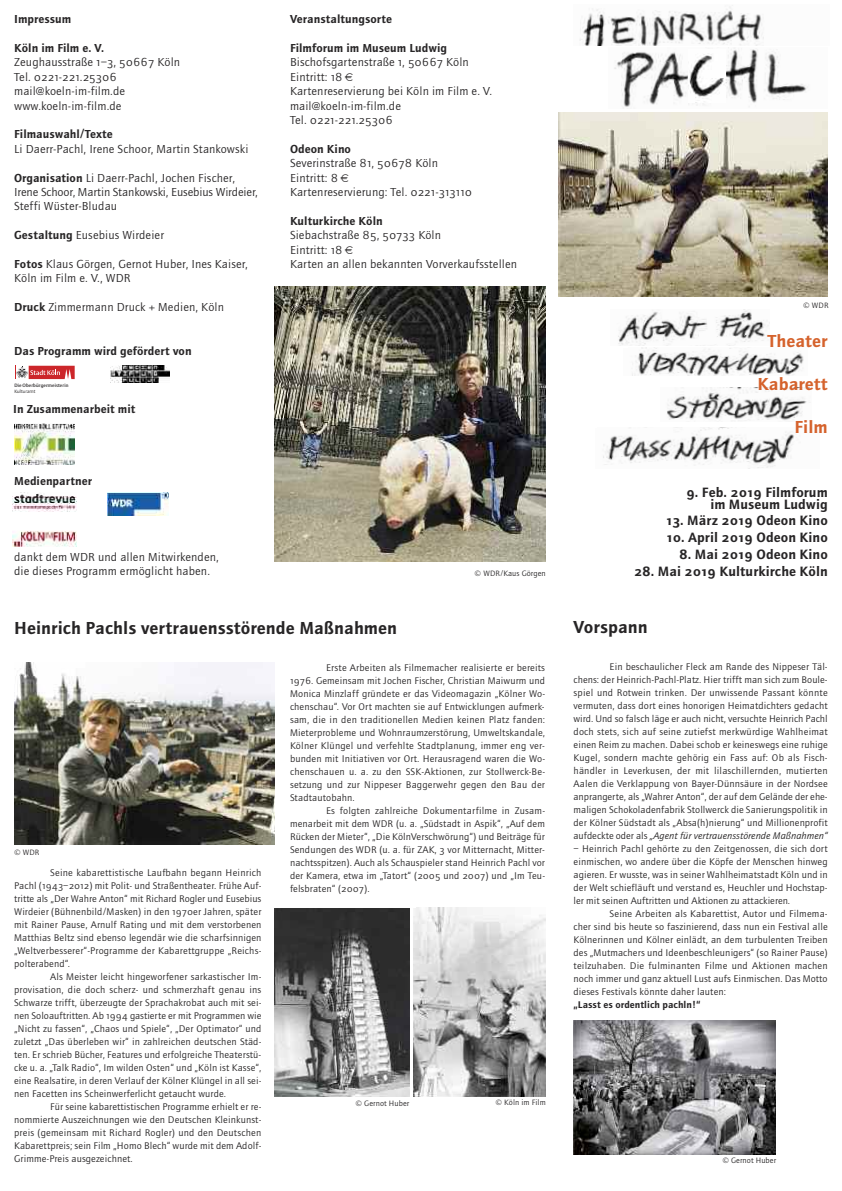
<style>
.page{position:relative;width:842px;height:1191px;background:#fff}
.page>*{position:absolute;margin:0;border:0;box-sizing:border-box;transform-origin:0 0}
.t1{font:700 18px "FH Key Sans";color:#272526}
.t2{font:700 18px "FH Key Sans";color:#d5622c}
.t3{font:700 14px/12px "FH Key Sans";color:#272526;text-align:right}
.t4{font:12px/14.4px "FH Key Sans Normal";color:#272526}
.t5{font:700 12px "FH Key Sans";color:#272526}
.t6{font:10px/13px "FH Key Sans Normal";color:#272526;text-align:justify}
.t7{font:700 10px "FH Key Sans";color:#272526}
.t8{font:8px "FH Key Sans Normal";color:#272526}
.t9{font:500 4.7px "DTL Argo T";letter-spacing:.02em;color:#272526}
.t10{font:300 4.7px "DTL Argo T";letter-spacing:.02em;color:#272526}
.s1{font-family:"FH Key Sans";font-weight:700}
.s2{font-family:"Chicago"}
.s3{font-style:italic}
</style>
<div class="page">
<img style="left:558px;top:113px;width:270px;height:184px">
<img style="left:580px;top:5px;width:184px;height:41px">
<img style="left:614px;top:48px;width:194px;height:61px">
<img style="left:688px;top:49px;width:37px;height:53px">
<img style="left:618px;top:309px;width:152px;height:36px">
<img style="left:632px;top:348px;width:172px;height:28px">
<img style="left:667px;top:387px;width:143px;height:34px">
<img style="left:603px;top:428px;width:191px;height:41px">
<img style="left:275px;top:286px;width:270px;height:276px">
<img style="left:574px;top:1021px;width:202px;height:133px">
<img style="left:414px;top:907px;width:131px;height:189px">
<img style="left:275px;top:908px;width:134px;height:188px">
<img style="left:14px;top:662px;width:261px;height:182px">
<svg style="left:15px;top:366px;width:60px;height:13px"></svg>
<img style="left:110px;top:366px;width:60px;height:17px">
<img style="left:108px;top:492px;width:61px;height:23px">
<img style="left:14px;top:423px;width:60px;height:41px">
<img style="left:12px;top:492px;width:64px;height:20px">
<img style="left:12px;top:531px;width:64px;height:16px">
<p class="t5" style="left:14px;top:15px;width:59px">Impressum</p>
<p class="t5" style="left:14px;top:44px;width:91px">Köln im Film e. V.</p>
<p class="t4" style="left:14px;top:56px;width:168px">Zeughausstraße 1–3, 50667 Köln<br>Tel. 0221-221.25306 mail@koeln-im-film.de www.koeln-im-film.de</p>
<p class="t5" style="left:14px;top:130px;width:100px">Filmauswahl/Texte</p>
<p class="t4" style="left:14px;top:143px;width:236px">Li Daerr-Pachl, Irene Schoor, Martin Stankowski</p>
<p class="t4" style="left:14px;top:172px;width:245px"><span class="s1">Organisation</span> Li Daerr-Pachl, Jochen Fischer,<br>Irene Schoor, Martin Stankowski, Eusebius Wirdeier,<br>Steffi Wüster-Bludau</p>
<p class="t4" style="left:14px;top:229px;width:151px"><span class="s1">Gestaltung</span> Eusebius Wirdeier</p>
<p class="t4" style="left:14px;top:258px;width:235px"><span class="s1">Fotos</span> Klaus Görgen, Gernot Huber, Ines Kaiser,<br>Köln im Film e. V., WDR</p>
<p class="t4" style="left:14px;top:301px;width:211px"><span class="s1">Druck</span> Zimmermann Druck + Medien, Köln</p>
<p class="t5" style="left:14px;top:346px;width:179px">Das Programm wird gefördert von</p>
<p class="t9" style="left:14px;top:383px;width:56px">Die Oberbürgermeisterin</p>
<p class="t10" style="left:14px;top:389px;width:23px">Kulturamt</p>
<p class="t5" style="left:13px;top:404px;width:124px">In Zusammenarbeit mit</p>
<p class="t5" style="left:14px;top:477px;width:79px">Medienpartner</p>
<p class="t4" style="left:14px;top:551px;width:206px">dankt dem WDR und allen Mitwirkenden, die dieses Programm ermöglicht haben.</p>
<p class="t5" style="left:290px;top:15px;width:104px">Veranstaltungsorte</p>
<p class="t5" style="left:290px;top:44px;width:159px">Filmforum im Museum Ludwig</p>
<p class="t4" style="left:290px;top:56px;width:204px">Bischofsgartenstraße 1, 50667 Köln<br>Eintritt: 18 <span class="s2">€<br></span>Kartenreservierung bei Köln im Film e. V. mail@koeln-im-film.de<br>Tel. 0221-221.25306</p>
<p class="t5" style="left:290px;top:145px;width:63px">Odeon Kino</p>
<p class="t4" style="left:290px;top:157px;width:184px">Severinstraße 81, 50678 Köln<br>Eintritt: 8 <span class="s2">€<br></span>Kartenreservierung: Tel. 0221-313110</p>
<p class="t5" style="left:290px;top:217px;width:94px">Kulturkirche Köln</p>
<p class="t4" style="left:290px;top:229px;width:229px">Siebachstraße 85, 50733 Köln<br>Eintritt: 18 <span class="s2">€<br></span>Karten an allen bekannten Vorverkaufsstellen</p>
<p class="t8" style="left:475px;top:570px;width:73px">© WDR/Kaus Görgen</p>
<p class="t8" style="left:803px;top:302px;width:27px">© WDR</p>
<h1 class="t2" style="left:767px;top:335px;width:62px">Theater</h1>
<h1 class="t2" style="left:757px;top:378px;width:72px">Kabarett</h1>
<h1 class="t2" style="left:795px;top:421px;width:35px">Film</h1>
<h2 class="t3" style="left:686px;top:487px;width:143px">9. Feb. 2019 Filmforum im Museum Ludwig</h2>
<h2 class="t3" style="left:666px;top:516px;width:163px">13. März 2019 Odeon Kino</h2>
<h2 class="t3" style="left:666px;top:533px;width:163px">10. April 2019 Odeon Kino</h2>
<h2 class="t3" style="left:679px;top:550px;width:150px">8. Mai 2019 Odeon Kino</h2>
<h2 class="t3" style="left:634px;top:566px;width:195px">28. Mai 2019 Kulturkirche Köln</h2>
<h1 class="t1" style="left:14px;top:621px;width:384px">Heinrich Pachls vertrauensstörende Maßnahmen</h1>
<h1 class="t1" style="left:574px;top:621px;width:76px">Vorspann</h1>
<p class="t6" style="left:290px;top:662px;width:257px;text-indent:36px">Erste Arbeiten als Filmemacher realisierte er bereits 1976. Gemeinsam mit Jochen Fischer, Christian Maiwurm und Monica Minzlaff gründete er das Videomagazin „Kölner Wo&shy;chenschau“. Vor Ort machten sie auf Entwicklungen aufmerk&shy;sam, die in den traditionellen Medien keinen Platz fanden:<br>Mieterprobleme und Wohnraumzerstörung, Umweltskandale, Kölner Klüngel und verfehlte Stadtplanung, immer eng ver&shy;bunden mit Initiativen vor Ort. Herausragend waren die Wo&shy;chenschauen u. a. zu den SSK-Aktionen, zur Stollwerck-Be&shy;setzung und zur Nippeser Baggerwehr gegen den Bau der Stadtautobahn.</p>
<p class="t6" style="left:290px;top:805px;width:257px;text-indent:36px">Es folgten zahlreiche Dokumentarfilme in Zusam&shy;menarbeit mit dem WDR (u. a. „Südstadt in Aspik“, „Auf dem Rücken der Mieter“, „Die KölnVerschwörung“) und Beiträge für Sendungen des WDR (u. a. für ZAK, 3 vor Mitternacht, Mitter&shy;nachtsspitzen). Auch als Schauspieler stand Heinrich Pachl vor der Kamera, etwa im „Tatort“ (2005 und 2007) und „Im Teu&shy;felsbraten“ (2007).</p>
<p class="t6" style="left:574px;top:661px;width:256px;text-indent:36px">Ein beschaulicher Fleck am Rande des Nippeser Täl&shy;chens: der Heinrich-Pachl-Platz. Hier trifft man sich zum Boule&shy;spiel und Rotwein trinken. Der unwissende Passant könnte vermuten, dass dort eines honorigen Heimatdichters gedacht wird. Und so falsch läge er auch nicht, versuchte Heinrich Pachl doch stets, sich auf seine zutiefst merkwürdige Wahlheimat einen Reim zu machen. Dabei schob er keineswegs eine ruhige Kugel, sondern machte gehörig ein Fass auf: Ob als Fisch&shy;händler in Leverkusen, der mit lilaschillernden, mutierten Aalen die Verklappung von Bayer-Dünnsäure in der Nordsee anprangerte, als „Wahrer Anton“, der auf dem Gelände der ehe&shy;maligen Schokoladenfabrik Stollwerck die Sanierungspolitik in der Kölner Südstadt als „Absa(h)nierung“ und Millionenprofit aufdeckte oder als <span class="s3">„Agent für vertrauensstörende Maßnahmen“</span></p>
<p class="t6" style="left:574px;top:843px;width:256px">– Heinrich Pachl gehörte zu den Zeitgenossen, die sich dort einmischen, wo andere über die Köpfe der Menschen hinweg agieren. Er wusste, was in seiner Wahlheimatstadt Köln und in der Welt schiefläuft und verstand es, Heuchler und Hochstap&shy;ler mit seinen Auftritten und Aktionen zu attackieren.</p>
<p class="t6" style="left:574px;top:908px;width:256px;text-indent:36px">Seine Arbeiten als Kabarettist, Autor und Filmema&shy;cher sind bis heute so faszinierend, dass nun ein Festival alle Kölnerinnen und Kölner einlädt, an dem turbulenten Treiben des „Mutmachers und Ideenbeschleunigers“ (so Rainer Pause) teilzuhaben. Die fulminanten Filme und Aktionen machen noch immer und ganz aktuell Lust aufs Einmischen. Das Motto dieses Festivals könnte daher lauten:</p>
<p class="t7" style="left:574px;top:1001px;width:128px">„Lasst es ordentlich pachln!“</p>
<p class="t8" style="left:14px;top:849px;width:27px">© WDR</p>
<p class="t6" style="left:14px;top:866px;width:249px;text-indent:36px">Seine kabarettistische Laufbahn begann Heinrich Pachl (1943–2012) mit Polit- und Straßentheater. Frühe Auf&shy;tritte als „Der Wahre Anton“ mit Richard Rogler und Eusebius Wirdeier (Bühnenbild/Masken) in den 1970er Jahren, später mit Rainer Pause, Arnulf Rating und mit dem verstorbenen Matthias Beltz sind ebenso legendär wie die scharfsinnigen „Weltverbesserer“-Programme der Kabarettgruppe „Reichs&shy;polterabend“.</p>
<p class="t6" style="left:14px;top:970px;width:249px;text-indent:36px">Als Meister leicht hingeworfener sarkastischer Im&shy;provisation, die doch scherz- und schmerzhaft genau ins Schwarze trifft, überzeugte der Sprachakrobat auch mit sei&shy;nen Soloauftritten. Ab 1994 gastierte er mit Programmen wie „Nicht zu fassen“, „Chaos und Spiele“, „Der Optimator“ und zuletzt „Das überleben wir“ in zahlreichen deutschen Städ&shy;ten. Er schrieb Bücher, Features und erfolgreiche Theaterstü&shy;cke u. a. „Talk Radio“, Im wilden Osten“ und „Köln ist Kasse“, eine Realsatire, in deren Verlauf der Kölner Klüngel in all sei&shy;nen Facetten ins Scheinwerferlicht getaucht wurde.</p>
<p class="t6" style="left:14px;top:1100px;width:249px;text-indent:36px">Für seine kabarettistischen Programme erhielt er re&shy;nommierte Auszeichnungen wie den Deutschen Kleinkunst&shy;preis (gemeinsam mit Richard Rogler) und den Deutschen Kabarettpreis; sein Film „Homo Blech“ wurde mit dem Adolf-Grimme-Preis ausgezeichnet.</p>
<p class="t8" style="left:355px;top:1100px;width:55px">© Gernot Huber</p>
<p class="t8" style="left:495px;top:1099px;width:52px">© Köln im Film</p>
<p class="t8" style="left:722px;top:1157px;width:55px">© Gernot Huber</p>
</div>
